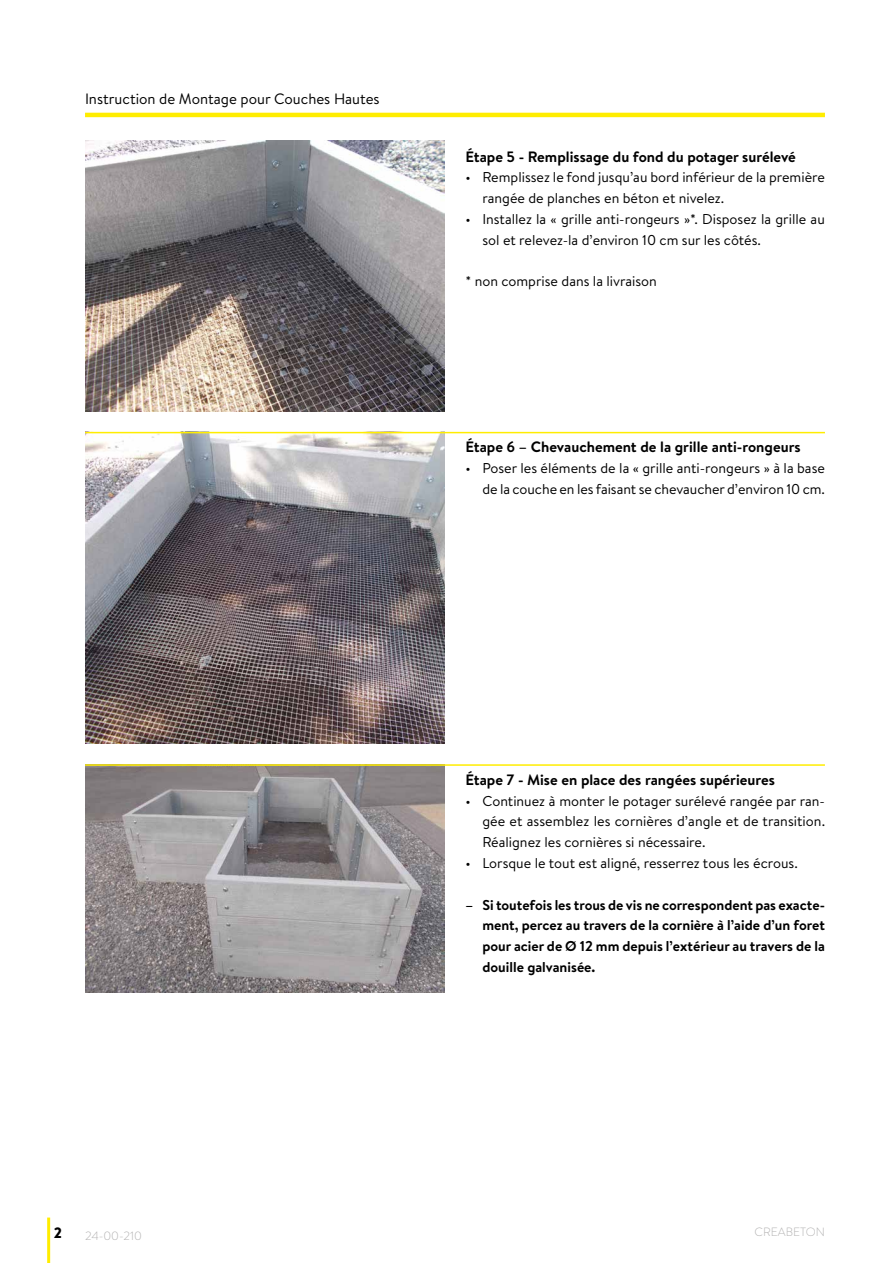
<style>
.page{position:relative;width:893px;height:1263px;background:#fff}
.page>*{position:absolute;margin:0;border:0;box-sizing:border-box;transform-origin:0 0}
.t1{font:700 15px "Brandon Text";color:#000}
.t2{font:15px "Brandon Text";color:#000}
.t3{font:900 15px "Brandon Text";color:#000}
.t4{font:14.25px/20.9px "Brandon Text";color:#000}
.t5{font:700 14.25px/20.9px "Brandon Text";color:#000;text-align:justify}
.t6{font:300 12px "Brandon Text";color:#b3b2b2}
</style>
<div class="page">
<hr style="left:47px;top:1217px;width:3px;height:46px;background:#ffed00">
<hr style="left:85px;top:113px;width:740px;height:4px;background:#ffed00">
<img style="left:85px;top:141px;width:360px;height:270px">
<img style="left:85px;top:433px;width:360px;height:310px">
<img style="left:85px;top:766px;width:360px;height:227px">
<hr style="left:85px;top:432px;width:740px;height:1px;background:#ffed00">
<hr style="left:85px;top:764px;width:740px;height:2px;background:#ffed00">
<p class="t2" style="left:85px;top:89px;width:296px">Instruction de Montage pour Couches Hautes</p>
<p class="t1" style="left:465px;top:146px;width:332px">Étape 5 - Remplissage du fond du potager surélevé</p>
<p class="t4" style="left:482px;top:167px;width:344px;text-indent:-17px">• Remplissez le fond jusqu’au bord inférieur de la première rangée de planches en béton et nivelez.</p>
<p class="t4" style="left:482px;top:208px;width:344px;text-indent:-17px">• Installez la « grille anti-rongeurs »*. Disposez la grille au sol et relevez-la d’environ 10 cm sur les côtés.</p>
<p class="t4" style="left:465px;top:271px;width:193px">* non comprise dans la livraison</p>
<p class="t1" style="left:465px;top:437px;width:337px">Étape 6 – Chevauchement de la grille anti-rongeurs</p>
<p class="t4" style="left:465px;top:458px;width:361px;text-align:right">• Poser les éléments de la « grille anti-rongeurs » à la base de la couche en les faisant se chevaucher d’environ 10 cm.</p>
<p class="t1" style="left:465px;top:769px;width:311px">Étape 7 - Mise en place des rangées supérieures</p>
<p class="t4" style="left:482px;top:790px;width:344px;text-align:justify;text-indent:-17px">• Continuez à monter le potager surélevé rangée par ran&shy;gée et assemblez les cornières d’angle et de transition.<br>Réalignez les cornières si nécessaire.</p>
<p class="t4" style="left:465px;top:852px;width:334px">• Lorsque le tout est aligné, resserrez tous les écrous.</p>
<p class="t5" style="left:482px;top:894px;width:344px;text-indent:-17px">– Si toutefois les trous de vis ne correspondent pas exacte&shy;ment, percez au travers de la cornière à l’aide d’un foret pour acier de Ø 12 mm depuis l’extérieur au travers de la douille galvanisée.</p>
<p class="t3" style="left:54px;top:1222px;width:10px">2</p>
<p class="t6" style="left:85px;top:1227px;width:58px">24-00-210</p>
<p class="t6" style="left:755px;top:1224px;width:72px">CREABETON</p>
</div>
